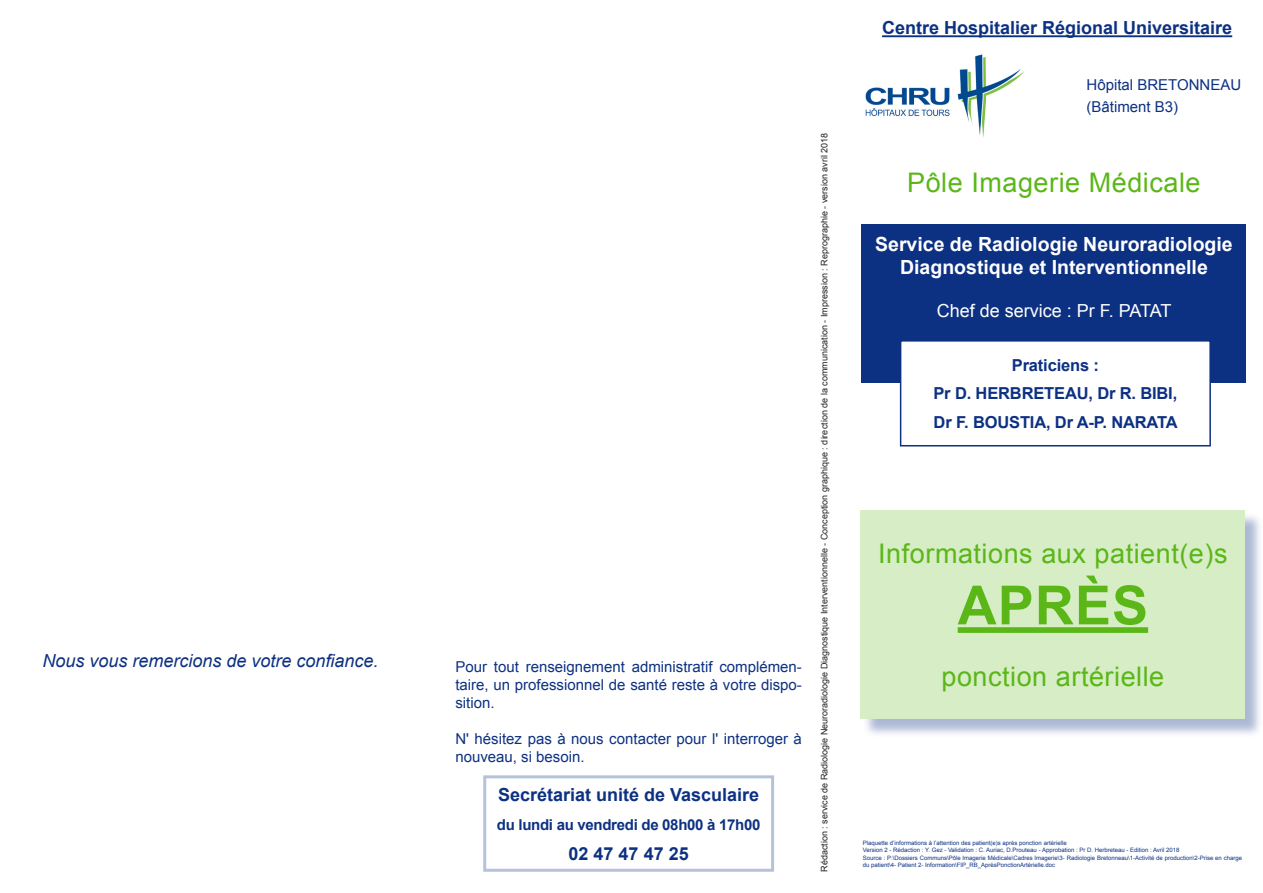
<style>
.page{position:relative;width:1263px;height:893px;background:#fff}
.page>*{position:absolute;margin:0;border:0;box-sizing:border-box;transform-origin:0 0}
.t1{font:700 54px "Arial";letter-spacing:.02em;color:#5bb718}
.t2{font:27px "Arial";letter-spacing:.02em;color:#5bb718}
.t3{font:700 19.5px/23.4px "Arial";color:#fff;text-align:center}
.t4{font:700 18px "Arial";color:#0d3182}
.t5{font:italic 18px "Arial";color:#0d3182}
.t6{font:18px "Arial";color:#fff}
.t7{font:700 16.5px "Arial";letter-spacing:-.01em;color:#0d3182}
.t8{font:15px/18px "Arial";color:#0d3182;text-align:justify}
.t9{font:700 15px "Arial";letter-spacing:-.02em;color:#0d3182}
.t10{font:9px "Arial";color:#231f20}
.t11{font:6px/7.2px "Arial";color:#0d3182}
</style>
<div class="page">
<img style="left:865px;top:54px;width:159px;height:84px">
<div style="left:863px;top:512px;width:400px;height:225px;background:#0d3182;opacity:.34"></div>
<div style="left:861px;top:510px;width:384px;height:209px;background:#d6edc5"></div>
<div style="left:958px;top:627px;width:190px;height:6px;background:#5bb718"></div>
<div style="left:862px;top:224px;width:384px;height:159px;background:#0d3182"></div>
<div style="left:901px;top:341px;width:309px;height:105px;background:#fff"></div>
<div style="left:900px;top:340px;width:311px;height:106px;border:2px solid #0d3182"></div>
<div style="left:483px;top:775px;width:291px;height:97px;border:3px solid #b6c1da"></div>
<hr style="left:882px;top:35px;width:350px;height:2px;background:#0d3182">
<p class="t5" style="left:42px;top:649px;width:338px">Nous vous remercions de votre confiance.</p>
<p class="t8" style="left:455px;top:658px;width:348px">Pour tout renseignement administratif complémen&shy;taire, un professionnel de santé reste à votre dispo&shy;sition.</p>
<p class="t8" style="left:455px;top:730px;width:348px">N' hésitez pas à nous contacter pour l' interroger à nouveau, si besoin.</p>
<p class="t4" style="left:498px;top:782px;width:263px">Secrétariat unité de Vasculaire</p>
<p class="t9" style="left:497px;top:815px;width:265px">du lundi au vendredi de 08h00 à 17h00</p>
<p class="t4" style="left:569px;top:841px;width:122px">02 47 47 47 25</p>
<p class="t10" style="left:818px;top:872px;width:740px;rotate:-90deg">Rédaction : service de Radiologie Neuroradiologie Diagnostique Interventionnelle - Conception graphique : direction de la communication - Impression : Reprographie - version avril 2018</p>
<p class="t4" style="left:882px;top:16px;width:352px">Centre Hospitalier Régional Universitaire</p>
<p class="t8" style="left:1086px;top:76px;width:156px">Hôpital BRETONNEAU</p>
<p class="t8" style="left:1086px;top:98px;width:93px">(Bâtiment B3)</p>
<p class="t2" style="left:907px;top:165px;width:295px">Pôle Imagerie Médicale</p>
<p class="t3" style="left:875px;top:233px;width:359px">Service de Radiologie Neuroradiologie<br>Diagnostique et Interventionnelle</p>
<p class="t6" style="left:937px;top:299px;width:236px">Chef de service : Pr F. PATAT</p>
<p class="t7" style="left:1012px;top:354px;width:89px">Praticiens :</p>
<p class="t7" style="left:933px;top:382px;width:245px">Pr D. HERBRETEAU, Dr R. BIBI,</p>
<p class="t7" style="left:934px;top:411px;width:246px">Dr F. BOUSTIA, Dr A-P. NARATA</p>
<p class="t2" style="left:878px;top:536px;width:351px">Informations aux patient(e)s</p>
<p class="t1" style="left:958px;top:569px;width:192px">APRÈS</p>
<p class="t2" style="left:941px;top:659px;width:224px">ponction artérielle</p>
<p class="t11" style="left:863px;top:840px;width:205px">Plaquette d’informations à l’attention des patient(e)s après ponction artérielle</p>
<p class="t11" style="left:863px;top:847px;width:318px">Version 2 - Rédaction : Y. Gez - Validation : C. Auriac, D.Prouteau - Approbation : Pr D. Herbreteau - Edition : Avril 2018</p>
<p class="t11" style="left:863px;top:854px;width:381px">Source : P:\Dossiers Communs\Pôle Imagerie Médicale\Cadres Imagerie\3- Radiologie Bretonneau\1-Activité de production\2-Prise en charge du patient\4- Patient 2- Information\FIP_RB_AprèsPonctionArtérielle.doc</p>
</div>
